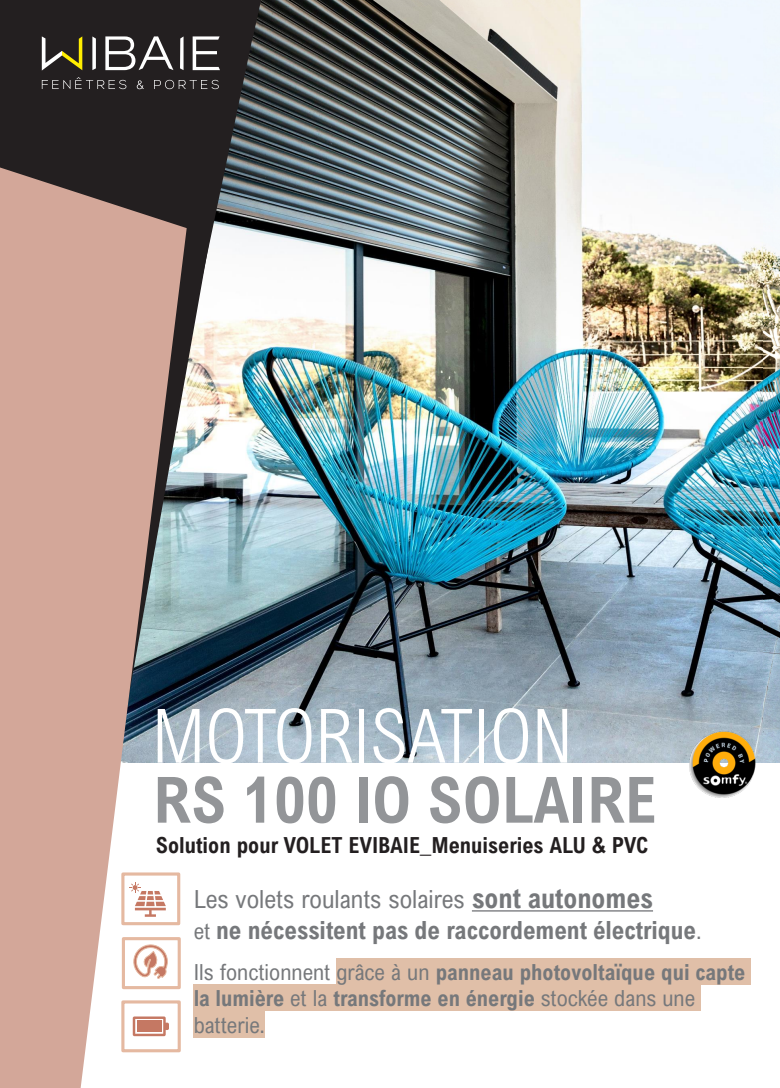
<style>
.page{position:relative;width:780px;height:1088px;background:#fff}
.page>*{position:absolute;margin:0;border:0;box-sizing:border-box;transform-origin:0 0}
.t1{font:300 75px "Arial Nova Cond";color:#fff}
.t2{font:700 63.88px "Arial Nova Cond";color:#939598}
.t3{font:700 25px/30.6px "Arial Nova Cond";color:#76787b}
.t4{font:700 22.12px/26.6px "Arial Nova Cond";color:#76787b}
.t5{font:700 22.12px "Arial Nova Cond";color:#231f20}
.s1{font-weight:400}
.s2{font-size:27.75px}
.s3{font-weight:400;font-size:22.12px}
</style>
<div class="page">
<img style="left:261px;top:0;width:519px;height:763px">
<img style="left:251px;top:7px;width:511px;height:756px">
<svg style="left:195px;top:422px;width:56px;height:341px;background:#90a4ad"></svg>
<img style="left:195px;top:231px;width:64px;height:191px">
<img style="left:677px;top:716px;width:85px;height:82px">
<div style="left:336px;top:958px;width:99px;height:26px;background:#e0bfa8"></div>
<div style="left:435px;top:958px;width:315px;height:26px;background:#e0bfa8"></div>
<div style="left:194px;top:984px;width:96px;height:27px;background:#e0bfa8"></div>
<div style="left:290px;top:984px;width:43px;height:27px;background:#e0bfa8"></div>
<div style="left:333px;top:984px;width:207px;height:27px;background:#e0bfa8"></div>
<div style="left:540px;top:984px;width:161px;height:27px;background:#e0bfa8"></div>
<div style="left:194px;top:1011px;width:71px;height:27px;background:#e0bfa8"></div>
<svg style="left:472px;top:910px;width:181px;height:1px"></svg>
<svg style="left:0;top:231px;width:195px;height:857px;fill:#d3a799"></svg>
<svg style="left:0;top:0;width:261px;height:231px;background:#403a39"></svg>
<p class="t1" style="left:152px;top:690px;width:423px">MOTORISATION</p>
<p class="t2" style="left:153px;top:760px;width:505px">RS 100 IO SOLAIRE</p>
<p class="t5" style="left:156px;top:831px;width:494px">Solution pour VOLET EVIBAIE_Menuiseries ALU &amp; PVC</p>
<p class="t3" style="left:194px;top:883px;width:509px"><span class="s1">Les volets roulants solaires</span> <span class="s2">sont autonomes<br></span><span class="s3">et</span> ne nécessitent pas de raccordement électrique<span class="s3">.</span></p>
<p class="t4" style="left:194px;top:958px;width:553px"><span class="s1">Ils fonctionnent grâce à un</span> panneau photovoltaïque qui capte la lumière <span class="s1">et la</span> transforme en énergie <span class="s1">stockée dans une batterie.</span></p>
</div>
